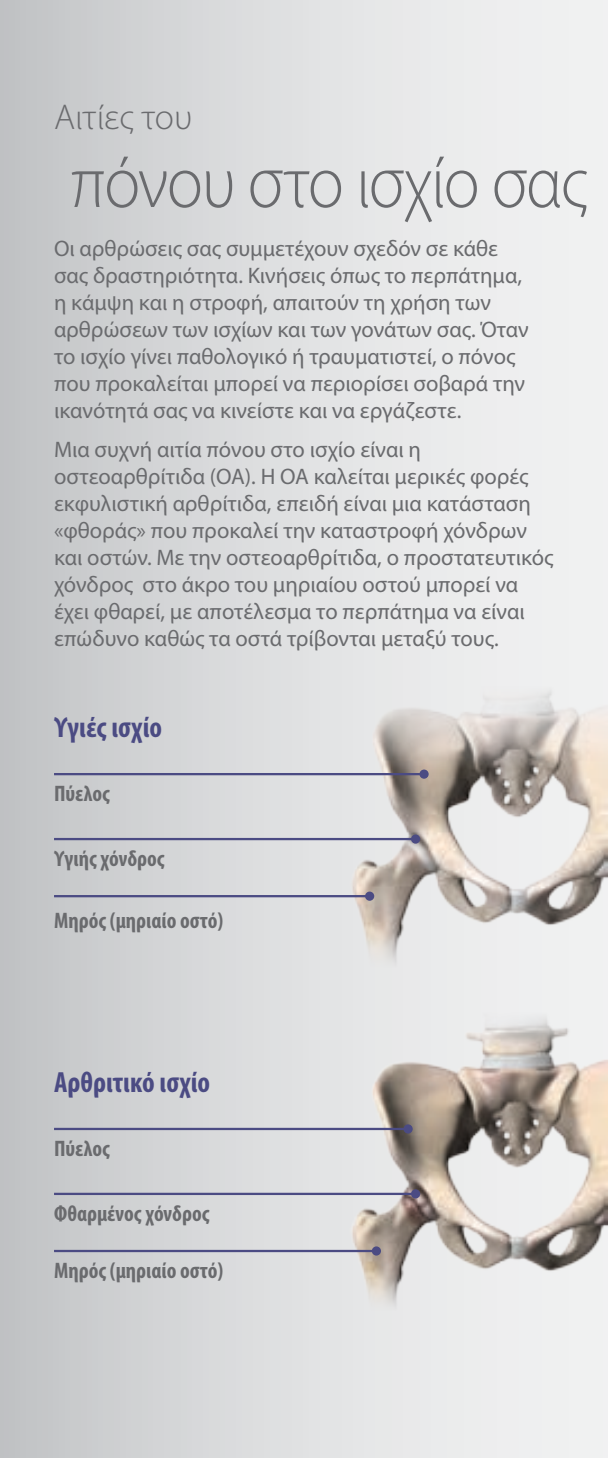
<style>
.page{position:relative;width:608px;height:1458px;background:#fff}
.page>*{position:absolute;margin:0;border:0;box-sizing:border-box;transform-origin:0 0}
.t1{font:300 74.25px "Myriad Pro";letter-spacing:-.02em;color:#6a6b6e;scale:.91 1}
.t2{font:300 36px "Myriad Pro";color:#6a6b6e}
.t3{font:700 condensed 29.25px "Myriad Pro";color:#4b4b83}
.t4{font:22.5px/27px "Myriad Pro";color:#6a6b6e}
.t5{font:700 condensed 22.5px "Myriad Pro";color:#6a6b6e}
</style>
<div class="page">
<div style="left:0;top:0;width:608px;height:1458px;background:linear-gradient(to right,#c5c7c9,#f7f7f7)"></div>
<img style="left:249px;top:653px;width:359px;height:357px">
<hr style="left:54px;top:773px;width:370px;height:2px;background:#4b4b83">
<div style="left:419px;top:770px;width:9px;height:9px;background:#4b4b83;border-radius:50%"></div>
<hr style="left:54px;top:838px;width:361px;height:2px;background:#4b4b83">
<div style="left:411px;top:834px;width:9px;height:10px;background:#4b4b83;border-radius:50%"></div>
<hr style="left:54px;top:895px;width:315px;height:2px;background:#4b4b83">
<div style="left:365px;top:892px;width:9px;height:9px;background:#4b4b83;border-radius:50%"></div>
<img style="left:249px;top:1010px;width:359px;height:336px">
<hr style="left:54px;top:1128px;width:354px;height:2px;background:#4b4b83">
<div style="left:403px;top:1124px;width:9px;height:10px;background:#4b4b83;border-radius:50%"></div>
<hr style="left:54px;top:1193px;width:361px;height:2px;background:#4b4b83">
<div style="left:411px;top:1189px;width:9px;height:9px;background:#4b4b83;border-radius:50%"></div>
<hr style="left:54px;top:1250px;width:322px;height:2px;background:#4b4b83">
<div style="left:372px;top:1246px;width:9px;height:10px;background:#4b4b83;border-radius:50%"></div>
<h2 class="t2" style="left:54px;top:95px;width:140px">Αιτίες του</h2>
<h1 class="t1" style="left:70px;top:138px;width:569px">πόνου στο ισχίο σας</h1>
<p class="t4" style="left:54px;top:235px;width:476px">Οι αρθρώσεις σας συμμετέχουν σχεδόν σε κάθε σας δραστηριότητα. Κινήσεις όπως το περπάτημα, η κάμψη και η στροφή, απαιτούν τη χρήση των αρθρώσεων των ισχίων και των γονάτων σας. Όταν το ισχίο γίνει παθολογικό ή τραυματιστεί, ο πόνος που προκαλείται μπορεί να περιορίσει σοβαρά την ικανότητά σας να κινείστε και να εργάζεστε.</p>
<p class="t4" style="left:54px;top:435px;width:501px">Μια συχνή αιτία πόνου στο ισχίο είναι η οστεοαρθρίτιδα (ΟΑ). Η ΟΑ καλείται μερικές φορές εκφυλιστική αρθρίτιδα, επειδή είναι μια κατάσταση «φθοράς» που προκαλεί την καταστροφή χόνδρων και οστών. Με την οστεοαρθρίτιδα, ο προστατευτικός χόνδρος στο άκρο του μηριαίου οστού μπορεί να έχει φθαρεί, με αποτέλεσμα το περπάτημα να είναι επώδυνο καθώς τα οστά τρίβονται μεταξύ τους.</p>
<h3 class="t3" style="left:54px;top:709px;width:110px">Υγιές ισχίο</h3>
<p class="t5" style="left:54px;top:779px;width:58px">Πύελος</p>
<p class="t5" style="left:54px;top:844px;width:112px">Υγιής χόνδρος</p>
<p class="t5" style="left:54px;top:907px;width:171px">Μηρός (μηριαίο οστό)</p>
<h3 class="t3" style="left:54px;top:1064px;width:158px">Αρθριτικό ισχίο</h3>
<p class="t5" style="left:54px;top:1134px;width:58px">Πύελος</p>
<p class="t5" style="left:54px;top:1199px;width:157px">Φθαρμένος χόνδρος</p>
<p class="t5" style="left:54px;top:1256px;width:171px">Μηρός (μηριαίο οστό)</p>
</div>
